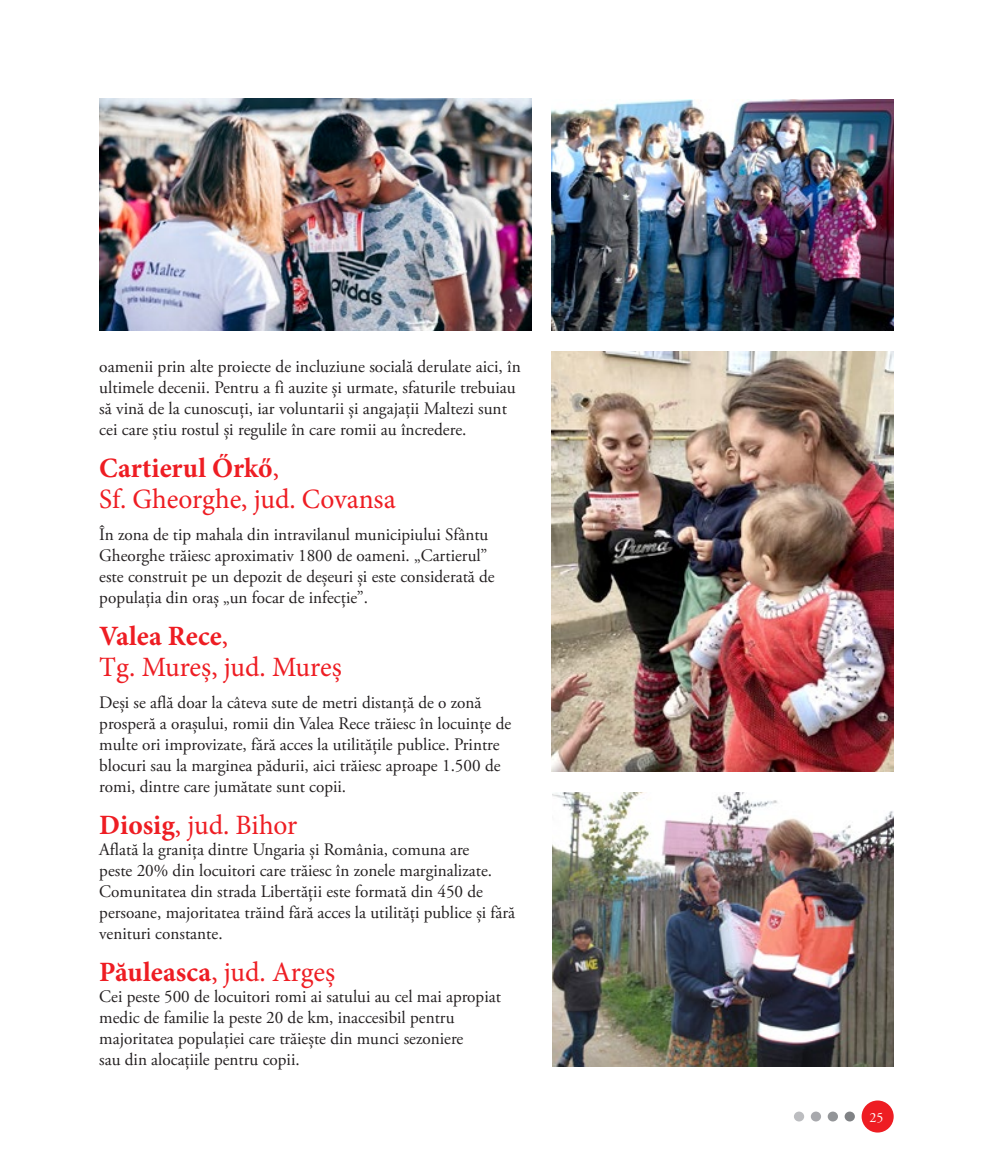
<style>
.page{position:relative;width:993px;height:1166px;background:#fff}
.page>*{position:absolute;margin:0;border:0;box-sizing:border-box;transform-origin:0 0}
.Titlu_Caseta{font:28px/31.5px "Minion Pro";letter-spacing:-.005em;color:#ee1d23}
.BODY{font:17.5px/21px "Adobe Garamond Pro";color:#231f20}
.t1{font:14px "Adobe Garamond Pro";color:#fff}
.s1{font-weight:700}
</style>
<div class="page">
<div style="left:861px;top:1100px;width:32px;height:32px;background:#ee1d23;border-radius:50%"></div>
<div style="left:844px;top:1111px;width:10px;height:10px;background:#808285;border-radius:50%"></div>
<div style="left:827px;top:1111px;width:10px;height:10px;background:#939598;border-radius:50%"></div>
<div style="left:810px;top:1111px;width:10px;height:10px;background:#a8a9ad;border-radius:50%"></div>
<div style="left:793px;top:1111px;width:10px;height:10px;background:#bcbdc0;border-radius:50%"></div>
<img style="left:99px;top:99px;width:432px;height:231px">
<img style="left:551px;top:99px;width:342px;height:231px">
<img style="left:551px;top:351px;width:342px;height:420px">
<img style="left:552px;top:792px;width:341px;height:275px">
<p class="BODY" style="left:99px;top:357px;width:423px">oamenii prin alte proiecte de incluziune socială derulate aici, în ultimele decenii. Pentru a fi auzite și urmate, sfaturile trebuiau să vină de la cunoscuți, iar voluntarii și angajații Maltezi sunt cei care știu rostul și regulile în care romii au încredere.</p>
<p class="Titlu_Caseta" style="left:99px;top:452px;width:298px"><span class="s1">Cartierul Őrkő</span>,<br>Sf. Gheorghe, jud. Covansa</p>
<p class="BODY" style="left:99px;top:525px;width:397px">În zona de tip mahala din intravilanul municipiului Sfântu Gheorghe trăiesc aproximativ 1800 de oameni. „Cartierul” este construit pe un depozit de deșeuri și este considerată de populația din oraș „un focar de infecție”.</p>
<p class="Titlu_Caseta" style="left:99px;top:620px;width:244px"><span class="s1">Valea Rece</span>,<br>Tg. Mureș, jud. Mureș</p>
<p class="BODY" style="left:99px;top:693px;width:413px">Deși se află doar la câteva sute de metri distanță de o zonă prosperă a orașului, romii din Valea Rece trăiesc în locuințe de multe ori improvizate, fără acces la utilitățile publice. Printre blocuri sau la marginea pădurii, aici trăiesc aproape 1.500 de romi, dintre care jumătate sunt copii.</p>
<p class="Titlu_Caseta" style="left:99px;top:809px;width:199px"><span class="s1">Diosig</span>, jud. Bihor</p>
<p class="BODY" style="left:99px;top:840px;width:417px">Aflată la granița dintre Ungaria și România, comuna are<br>peste 20% din locuitori care trăiesc în zonele marginalizate.<br>Comunitatea din strada Libertății este formată din 450 de persoane, majoritatea trăind fără acces la utilități publice și fără venituri constante.</p>
<p class="Titlu_Caseta" style="left:99px;top:956px;width:237px"><span class="s1">Păuleasca</span>, jud. Argeș</p>
<p class="BODY" style="left:99px;top:987px;width:403px">Cei peste 500 de locuitori romi ai satului au cel mai apropiat medic de familie la peste 20 de km, inaccesibil pentru majoritatea populației care trăiește din munci sezoniere<br>sau din alocațiile pentru copii.</p>
<p class="t1" style="left:869px;top:1109px;width:15px">25</p>
</div>
